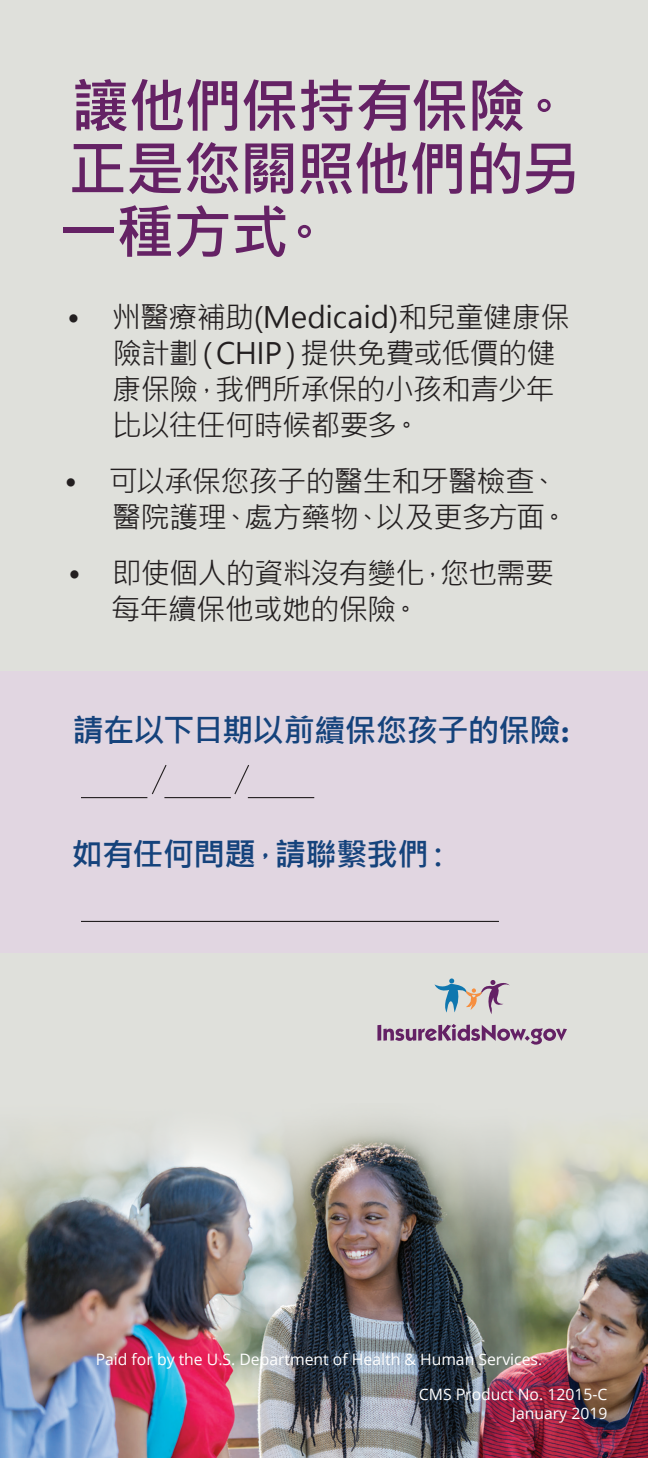
<style>
.page{position:relative;width:648px;height:1458px;background:#dfe0db}
.page>*{position:absolute;margin:0;border:0;box-sizing:border-box;transform-origin:0 0}
.t1{font:700 58.5px/63px "Microsoft Jheng Hei";letter-spacing:-.03em;color:#652265;text-align:justify}
.t2{font:700 31.5px "Microsoft Jheng Hei";letter-spacing:-.03em;color:#15437c}
.t3{font:29.25px/36px "Microsoft Jheng Hei";letter-spacing:-.025em;color:#231f20}
.Bullets{font:15.75px/18.9px "Open Sans";color:#fff;text-align:right}
.s1{font-family:"Bitter"}
</style>
<div class="page">
<img style="left:0;top:1122px;width:648px;height:336px">
<div style="left:0;top:671px;width:648px;height:282px;background:#e1d6e1"></div>
<svg style="left:435px;top:978px;width:75px;height:36px"></svg>
<svg style="left:377px;top:1025px;width:4px;height:16px"></svg>
<svg style="left:383px;top:1024px;width:184px;height:21px"></svg>
<hr style="left:81px;top:921px;width:418px;height:1px;background:#231f20">
<hr style="left:81px;top:797px;width:66px;height:1px;background:#231f20">
<hr style="left:164px;top:797px;width:67px;height:1px;background:#231f20">
<hr style="left:248px;top:797px;width:66px;height:1px;background:#231f20">
<svg style="left:234px;top:765px;width:15px;height:30px"></svg>
<svg style="left:151px;top:765px;width:16px;height:30px"></svg>
<h1 class="t1" style="left:59px;top:75px;width:522px">讓他們保持有保險。正是您關照他們的另一種方式。</h1>
<p class="t3" style="left:112px;top:299px;width:459px;text-indent:-45px">• 州醫療補助(Medicaid)和兒童健康保險計劃（CHIP）提供免費或低價的健康保險，我們所承保的小孩和青少年比以往任何時候都要多。</p>
<p class="t3" style="left:112px;top:463px;width:458px;text-indent:-48px">• 可以承保您孩子的醫生和牙醫檢查、醫院護理、處方藥物、以及更多方面。</p>
<p class="t3" style="left:111px;top:555px;width:444px;text-indent:-43px">• 即使個人的資料沒有變化，您也需要每年續保他或她的保險。</p>
<h2 class="t2" style="left:72px;top:711px;width:499px">請在以下日期以前續保您孩子的保險<span class="s1">:</span></h2>
<h2 class="t2" style="left:72px;top:835px;width:384px">如有任何問題，請聯繫我們：</h2>
<p class="Bullets" style="left:96px;top:1350px;width:448px">Paid for by the U.S. Department of Health &amp; Human Services.</p>
<p class="Bullets" style="left:419px;top:1384px;width:190px">CMS Product No. 12015-C<br>January 2019</p>
</div>
